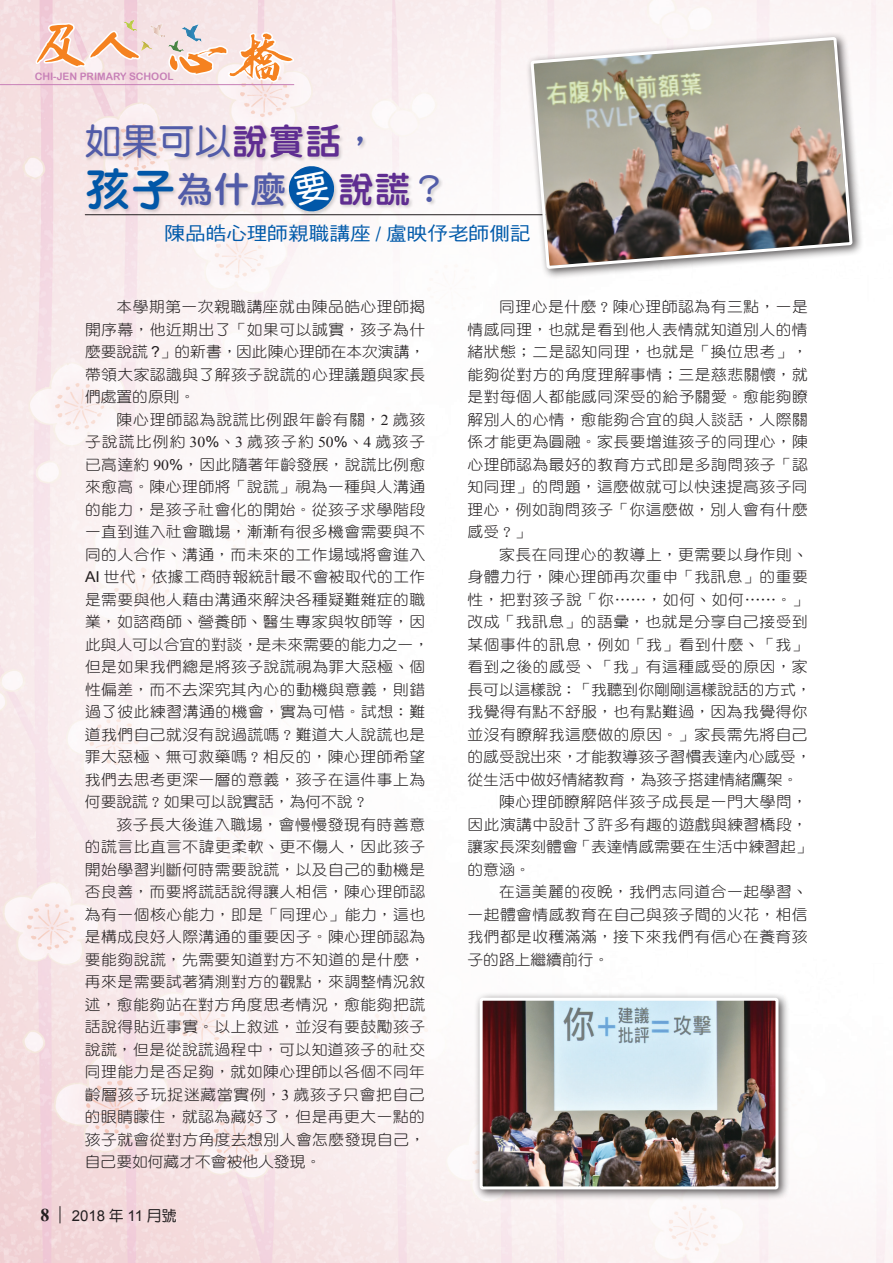
<style>
.page{position:relative;width:893px;height:1263px;background:#fff}
.page>*{position:absolute;margin:0;border:0;box-sizing:border-box;transform-origin:0 0}
.t1{font:36px "DF Yuan Std W7";color:#515ba8}
.t2{font:36px "DF Yuan Std W8";color:#515ba8}
.t3{font:36px "DF Yuan Std W8";color:#5f2d91}
.t4{font:18.75px "DF Hei Std W5";color:#015aaa;scale:1.1 1}
.t5{font:15px/22.5px "DF Yuan Std W3";letter-spacing:.03em;color:#231f20;text-align:justify;scale:1.05 1}
.t6{font:15px "DF Yuan Std W3";color:#231f20;scale:1.05 1}
.t7{font:15px "DF Yuan Std W3";letter-spacing:.05em;color:#231f20;scale:1.05 1}
.t8{font:15px "Arial";color:#231f20}
.t9{font:10.2px "Arial Rounded MT Bold";color:#c780b7}
.s1{font-family:"DF Yuan Std W8";color:#5f2d91}
.s2{font-size:45px;color:#0157a8}
.s3{font-family:"DF Yuan Std W7";color:#515ba8}
.s4{font-family:"DF Biao Kai Shu Std W5"}
.s5{font-family:"Arial"}
.s6{font-family:"Times New Roman"}
.s7{font-family:"Times New Roman";font-weight:700;font-size:18px}
.s8{font-family:"DF Yuan Std W5"}
</style>
<div class="page">
<img style="left:0;top:0;width:893px;height:1263px">
<hr style="left:85px;top:214px;width:723px;height:1px;background:#231f20">
<div style="left:85px;top:123px;width:359px;height:91px;background:#231f20;opacity:.2"></div>
<div style="left:526px;top:32px;width:337px;height:248px;background:#231f20;opacity:.75"></div>
<img style="left:529px;top:0;width:325px;height:319px">
<div style="left:474px;top:992px;width:316px;height:209px;background:#231f20;opacity:.75"></div>
<img style="left:484px;top:1002px;width:290px;height:183px">
<div style="left:480px;top:998px;width:298px;height:191px;border:3px solid #fff;border-radius:2px"></div>
<div style="left:288px;top:165px;width:51px;height:51px;background:#231f20;opacity:.2"></div>
<svg style="left:60px;top:1206px;width:1px;height:17px"></svg>
<img style="left:121px;top:18px;width:17px;height:4px">
<img style="left:153px;top:23px;width:14px;height:16px">
<svg style="left:34px;top:22px;width:119px;height:48px;background:#f4d1c2"></svg>
<svg style="left:167px;top:0;width:130px;height:111px"></svg>
<hr style="left:0;top:84px;width:294px;height:1px;background:#c780b7">
<svg style="left:287px;top:164px;width:49px;height:49px"></svg>
<p class="t9" style="left:35px;top:70px;width:140px">CHI-JEN PRIMARY SCHOOL</p>
<h1 class="t1" style="left:85px;top:122px;width:295px">如果可以<span class="s1">說實話</span>，</h1>
<h1 class="t2" style="left:85px;top:169px;width:203px"><span class="s2">孩子</span>為什麼</h1>
<h1 class="t3" style="left:338px;top:169px;width:111px">說謊<span class="s3">？</span></h1>
<p class="t4" style="left:164px;top:223px;width:334px">陳品皓心理師親職講座 / 盧映伃老師側記</p>
<p class="t5" style="left:85px;top:295px;width:326px;text-indent:32px">本學期第一次親職講座就由陳品皓心理師揭開序幕<span class="s4">，</span>他近期出了<span class="s4">「</span>如果可以誠實<span class="s4">，</span>孩子為什麼要說謊 <span class="s5">?</span><span class="s4">」</span>的新書<span class="s4">，</span>因此陳心理師在本次演講<span class="s4">，</span>帶領大家認識與了解孩子說謊的心理議題與家長們處置的原則<span class="s4">。</span></p>
<p class="t5" style="left:85px;top:408px;width:329px;text-align:left;text-indent:32px">陳心理師認為說謊比例跟年齡有關<span class="s4">，</span><span class="s6">2</span> 歲孩子說謊比例約 <span class="s6">30</span><span class="s5">%</span><span class="s4">、</span><span class="s6">3</span> 歲孩子約 <span class="s6">50</span><span class="s5">%</span><span class="s4">、</span><span class="s6">4</span> 歲孩子已高達約 <span class="s6">90</span><span class="s5">%</span><span class="s4">，</span>因此隨著年齡發展<span class="s4">，</span>說謊比例愈來愈高<span class="s4">。</span>陳心理師將<span class="s4">「</span>說謊<span class="s4">」</span>視為一種與人溝通的能力<span class="s4">，</span>是孩子社會化的開始<span class="s4">。</span>從孩子求學階段一直到進入社會職場<span class="s4">，</span>漸漸有很多機會需要與不同的人合作<span class="s4">、</span>溝通<span class="s4">，</span>而未來的工作場域將會進入<br><span class="s5">AI</span> 世代<span class="s4">，</span>依據工商時報統計最不會被取代的工作是需要與他人藉由溝通來解決各種疑難雜症的職業<span class="s4">，</span>如諮商師<span class="s4">、</span>營養師<span class="s4">、</span>醫生專家與牧師等<span class="s4">，</span>因此與人可以合宜的對談<span class="s4">，</span>是未來需要的能力之一<span class="s4">，</span>但是如果我們總是將孩子說謊視為罪大惡極<span class="s4">、</span>個性偏差<span class="s4">，</span>而不去深究其內心的動機與意義<span class="s4">，</span>則錯過了彼此練習溝通的機會<span class="s4">，</span>實為可惜<span class="s4">。</span>試想<span class="s4">：</span>難道我們自己就沒有說過謊嗎<span class="s4">？</span>難道大人說謊也是罪大惡極<span class="s4">、</span>無可救藥嗎<span class="s4">？</span>相反的<span class="s4">，</span>陳心理師希望我們去思考更深一層的意義<span class="s4">，</span>孩子在這件事上為何要說謊<span class="s4">？</span>如果可以說實話<span class="s4">，</span>為何不說<span class="s4">？</span></p>
<p class="t5" style="left:85px;top:813px;width:326px;text-indent:32px">孩子長大後進入職場<span class="s4">，</span>會慢慢發現有時善意的謊言比直言不諱更柔軟<span class="s4">、</span>更不傷人<span class="s4">，</span>因此孩子開始學習判斷何時需要說謊<span class="s4">，</span>以及自己的動機是否良善<span class="s4">，</span>而要將謊話說得讓人相信<span class="s4">，</span>陳心理師認為有一個核心能力<span class="s4">，</span>即是<span class="s4">「</span>同理心<span class="s4">」</span>能力<span class="s4">，</span>這也是構成良好人際溝通的重要因子<span class="s4">。</span>陳心理師認為要能夠說謊<span class="s4">，</span>先需要知道對方不知道的是什麼<span class="s4">，</span>再來是需要試著猜測對方的觀點<span class="s4">，</span>來調整情況敘述<span class="s4">，</span>愈能夠站在對方角度思考情況<span class="s4">，</span>愈能夠把謊話說得貼近事實<span class="s4">。</span>以上敘述<span class="s4">，</span>並沒有要鼓勵孩子說謊<span class="s4">，</span>但是從說謊過程中<span class="s4">，</span>可以知道孩子的社交同理能力是否足夠<span class="s4">，</span>就如陳心理師以各個不同年齡層孩子玩捉迷藏當實例<span class="s4">，</span><span class="s6">3</span> 歲孩子只會把自己的眼睛矇住<span class="s4">，</span>就認為藏好了<span class="s4">，</span>但是再更大一點的孩子就會從對方角度去想別人會怎麼發現自己<span class="s4">，</span>自己要如何藏才不會被他人發現<span class="s4">。</span></p>
<p class="t8" style="left:40px;top:1206px;width:138px"><span class="s7">8</span> 2018 <span class="s8">年</span> 11 <span class="s8">月號</span></p>
<p class="t5" style="left:468px;top:295px;width:325px;text-indent:32px">同理心是什麼<span class="s4">？</span>陳心理師認為有三點<span class="s4">，</span>一是情感同理<span class="s4">，</span>也就是看到他人表情就知道別人的情緒狀態<span class="s4">；</span>二是認知同理<span class="s4">，</span>也就是<span class="s4">「</span>換位思考<span class="s4">」，</span>能夠從對方的角度理解事情<span class="s4">；</span>三是慈悲關懷<span class="s4">，</span>就是對每個人都能感同深受的給予關愛<span class="s4">。</span>愈能夠瞭解別人的心情<span class="s4">，</span>愈能夠合宜的與人談話<span class="s4">，</span>人際關係才能更為圓融<span class="s4">。</span>家長要增進孩子的同理心<span class="s4">，</span>陳心理師認為最好的教育方式即是多詢問孩子<span class="s4">「</span>認知同理<span class="s4">」</span>的問題<span class="s4">，</span>這麼做就可以快速提高孩子同理心<span class="s4">，</span>例如詢問孩子<span class="s4">「</span>你這麼做<span class="s4">，</span>別人會有什麼感受<span class="s4">？」</span></p>
<p class="t5" style="left:499px;top:543px;width:295px">家長在同理心的教導上<span class="s4">，</span>更需要以身作則<span class="s4">、</span></p>
<p class="t5" style="left:468px;top:565px;width:325px">身體力行<span class="s4">，</span>陳心理師再次重申<span class="s4">「</span>我訊息<span class="s4">」</span>的重要</p>
<p class="t7" style="left:468px;top:591px;width:325px">性<span class="s4">，</span>把對孩子說<span class="s4">「</span>你<span class="s4">⋯⋯，</span>如何<span class="s4">、</span>如何<span class="s4">⋯⋯。」</span></p>
<p class="t5" style="left:468px;top:610px;width:325px">改成<span class="s4">「</span>我訊息<span class="s4">」</span>的語彙<span class="s4">，</span>也就是分享自己接受到</p>
<p class="t5" style="left:468px;top:633px;width:325px">某個事件的訊息<span class="s4">，</span>例如<span class="s4">「</span>我<span class="s4">」</span>看到什麼<span class="s4">、「</span>我<span class="s4">」</span></p>
<p class="t5" style="left:468px;top:655px;width:325px">看到之後的感受<span class="s4">、「</span>我<span class="s4">」</span>有這種感受的原因<span class="s4">，</span>家</p>
<p class="t6" style="left:468px;top:681px;width:329px">長可以這樣說<span class="s4">：「</span>我聽到你剛剛這樣說話的方式<span class="s4">，</span></p>
<p class="t5" style="left:468px;top:700px;width:325px">我覺得有點不舒服<span class="s4">，</span>也有點難過<span class="s4">，</span>因為我覺得你</p>
<p class="t5" style="left:468px;top:723px;width:325px">並沒有瞭解我這麼做的原因<span class="s4">。」</span>家長需先將自己</p>
<p class="t6" style="left:468px;top:749px;width:329px">的感受說出來<span class="s4">，</span>才能教導孩子習慣表達內心感受<span class="s4">，</span></p>
<p class="t6" style="left:468px;top:771px;width:316px">從生活中做好情緒教育<span class="s4">，</span>為孩子搭建情緒鷹架<span class="s4">。</span></p>
<p class="t5" style="left:499px;top:790px;width:295px">陳心理師瞭解陪伴孩子成長是一門大學問<span class="s4">，</span></p>
<p class="t5" style="left:468px;top:813px;width:325px">因此演講中設計了許多有趣的遊戲與練習橋段<span class="s4">，</span></p>
<p class="t6" style="left:468px;top:839px;width:329px">讓家長深刻體會<span class="s4">「</span>表達情感需要在生活中練習起<span class="s4">」</span></p>
<p class="t5" style="left:468px;top:858px;width:61px">的意涵<span class="s4">。</span></p>
<p class="t5" style="left:499px;top:880px;width:295px">在這美麗的夜晚<span class="s4">，</span>我們志同道合一起學習<span class="s4">、</span></p>
<p class="t5" style="left:468px;top:903px;width:325px">一起體會情感教育在自己與孩子間的火花<span class="s4">，</span>相信</p>
<p class="t5" style="left:467px;top:925px;width:325px">我們都是收穫滿滿<span class="s4">，</span>接下來我們有信心在養育孩</p>
<p class="t6" style="left:467px;top:951px;width:136px">子的路上繼續前行<span class="s4">。</span></p>
</div>
